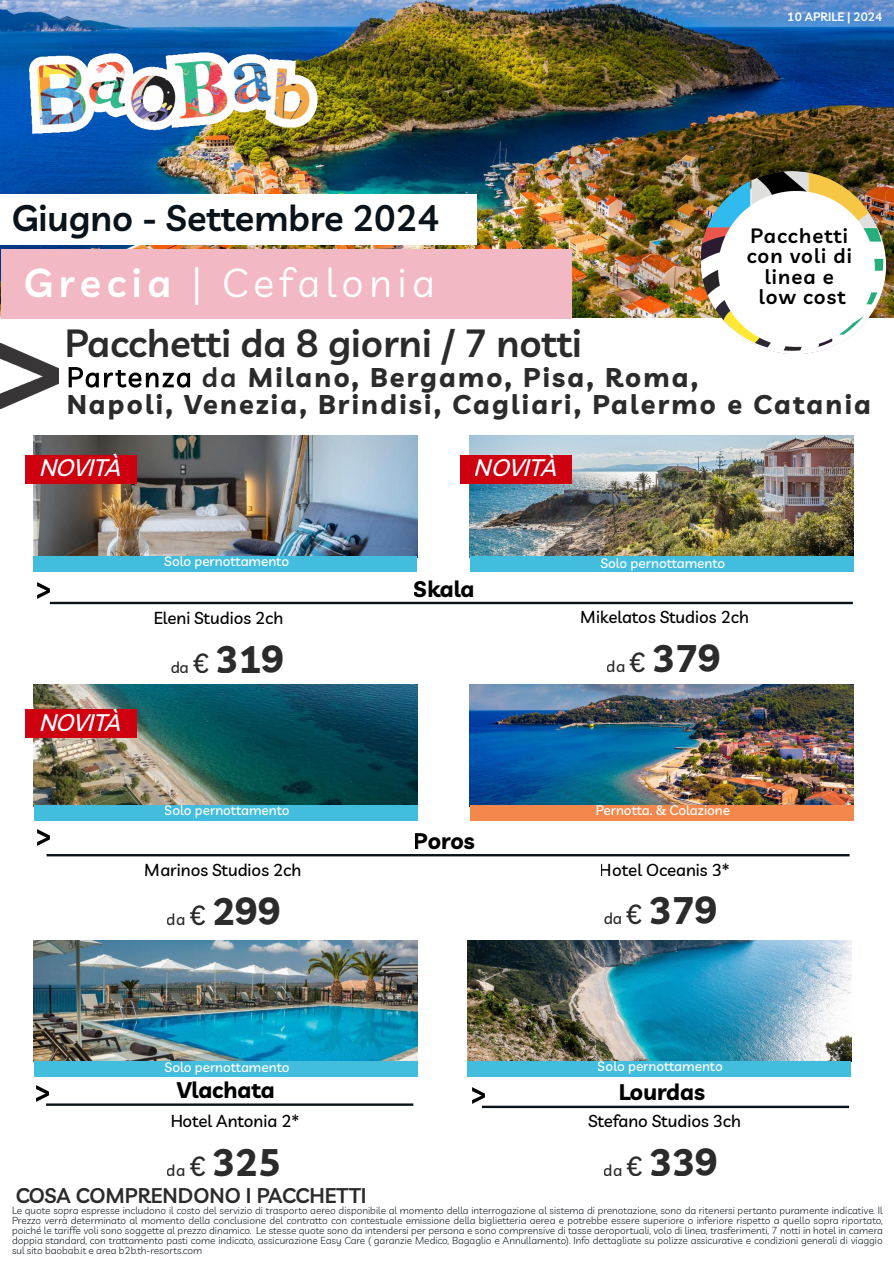
<style>
.page{position:relative;width:894px;height:1263px;background:#fff}
.page>*{position:absolute;margin:0;border:0;box-sizing:border-box;transform-origin:0 0}
.t1{font:39.45px "Livvic";letter-spacing:.145em;color:#fff}
.t2{font:700 38.25px "Livvic";color:#2b2b2b}
.t3{font:600 38.25px "Livvic";color:#2b2b2b}
.t4{font:600 36px "Livvic";color:#0a131a}
.t5{font:700 27px/27px "Livvic";letter-spacing:.085em;color:#2b2b2b}
.t6{font:italic 500 23.4px "Livvic";color:#fff}
.t7{font:700 22.5px "Livvic";color:#000}
.t8{font:600 20.7px "Livvic";color:#2b2b2b}
.t9{font:600 20.25px/20.2px "Livvic";letter-spacing:.055em;color:#000;text-align:center}
.t10{font:500 16.95px "Livvic";color:#000}
.t11{font:500 13.5px "Livvic";color:#fff}
.t12{font:600 12px "Livvic";color:#fff}
.t13{font:300 10.2px/10.2px "Livvic";color:#0a131a;text-align:justify}
.s1{font-weight:600}
.s2{font-weight:400;color:rgb(0 0 0/0)}
.s3{font-weight:500;font-size:15.75px}
.s4{font-weight:500;font-size:27px}
</style>
<div class="page">
<img style="left:1px;top:0;width:893px;height:318px">
<img style="left:29px;top:53px;width:288px;height:81px">
<img style="left:1px;top:343px;width:57px;height:66px">
<img style="left:33px;top:436px;width:384px;height:120px">
<img style="left:37px;top:582px;width:13px;height:17px">
<hr style="left:51px;top:602px;width:801px;height:2px;background:#0a131a">
<div style="left:33px;top:556px;width:384px;height:16px;background:#42bdde"></div>
<img style="left:470px;top:436px;width:384px;height:121px">
<img style="left:34px;top:685px;width:384px;height:120px">
<img style="left:470px;top:685px;width:384px;height:121px">
<hr style="left:48px;top:854px;width:800px;height:2px;background:#0a131a">
<img style="left:37px;top:829px;width:13px;height:17px">
<hr style="left:47px;top:1103px;width:365px;height:3px;background:#0a131a">
<img style="left:36px;top:1085px;width:13px;height:17px">
<div style="left:34px;top:805px;width:384px;height:16px;background:#42bdde"></div>
<div style="left:470px;top:805px;width:383px;height:16px;background:#f4874b"></div>
<div style="left:470px;top:556px;width:383px;height:16px;background:#42bdde"></div>
<img style="left:34px;top:940px;width:384px;height:121px">
<div style="left:34px;top:1061px;width:384px;height:15px;background:#42bdde"></div>
<svg style="left:69px;top:367px;width:121px;height:21px"></svg>
<img style="left:467px;top:940px;width:384px;height:121px">
<div style="left:467px;top:1061px;width:384px;height:15px;background:#42bdde"></div>
<div style="left:25px;top:455px;width:111px;height:28px;background:#cf000f"></div>
<img style="left:665px;top:134px;width:229px;height:220px">
<div style="left:1px;top:194px;width:476px;height:50px;background:#fff"></div>
<div style="left:1px;top:249px;width:571px;height:70px;background:#f2b8c3"></div>
<hr style="left:483px;top:1106px;width:365px;height:2px;background:#0a131a">
<img style="left:472px;top:1087px;width:13px;height:17px">
<div style="left:25px;top:709px;width:111px;height:28px;background:#cf000f"></div>
<div style="left:461px;top:455px;width:111px;height:28px;background:#cf000f"></div>
<h3 class="t4" style="left:11px;top:196px;width:429px">Giugno - Settembre 2024</h3>
<h1 class="t1" style="left:24px;top:259px;width:413px"><span class="s1">Grecia</span> | Cefalonia</h1>
<p class="t12" style="left:788px;top:10px;width:96px">10 APRILE | 2024</p>
<h3 class="t9" style="left:747px;top:225px;width:107px">Pacchetti con voli di linea e low cost</h3>
<h2 class="t3" style="left:64px;top:320px;width:519px">Pacchetti da 8 giorni / 7 notti</h2>
<h3 class="t5" style="left:66px;top:364px;width:806px"><span class="s2">Partenza</span> <span class="s1">da</span> Milano, Bergamo, Pisa, Roma,<br>Napoli, Venezia, Brindisi, Cagliari, Palermo e Catania</h3>
<h3 class="t6" style="left:38px;top:453px;width:84px">NOVITÀ</h3>
<h3 class="t6" style="left:474px;top:453px;width:84px">NOVITÀ</h3>
<h3 class="t6" style="left:38px;top:708px;width:84px">NOVITÀ</h3>
<h3 class="t11" style="left:164px;top:553px;width:126px">Solo pernottamento</h3>
<h3 class="t10" style="left:153px;top:607px;width:132px">Eleni Studios 2ch</h3>
<h2 class="t2" style="left:170px;top:635px;width:116px"><span class="s3">da</span> <span class="s4">€</span> 319</h2>
<h3 class="t7" style="left:414px;top:575px;width:62px">Skala</h3>
<h3 class="t11" style="left:600px;top:554px;width:126px">Solo pernottamento</h3>
<h3 class="t10" style="left:581px;top:607px;width:170px">Mikelatos Studios 2ch</h3>
<h2 class="t2" style="left:607px;top:635px;width:116px"><span class="s3">da</span> <span class="s4">€</span> 379</h2>
<h3 class="t11" style="left:165px;top:802px;width:126px">Solo pernottamento</h3>
<h3 class="t11" style="left:596px;top:802px;width:136px">Pernotta. &amp; Colazione</h3>
<h3 class="t10" style="left:145px;top:859px;width:158px">Marinos Studios 2ch</h3>
<h2 class="t2" style="left:167px;top:887px;width:116px"><span class="s3">da</span> <span class="s4">€</span> 299</h2>
<h3 class="t7" style="left:414px;top:827px;width:62px">Poros</h3>
<h3 class="t10" style="left:600px;top:859px;width:131px">Hotel Oceanis 3*</h3>
<h2 class="t2" style="left:603px;top:887px;width:116px"><span class="s3">da</span> <span class="s4">€</span> 379</h2>
<h3 class="t11" style="left:165px;top:1059px;width:126px">Solo pernottamento</h3>
<h3 class="t11" style="left:598px;top:1058px;width:126px">Solo pernottamento</h3>
<h3 class="t7" style="left:177px;top:1076px;width:99px">Vlachata</h3>
<h3 class="t7" style="left:618px;top:1078px;width:89px">Lourdas</h3>
<h3 class="t10" style="left:170px;top:1110px;width:131px">Hotel Antonia 2*</h3>
<h3 class="t10" style="left:588px;top:1110px;width:154px">Stefano Studios 3ch</h3>
<p class="t13" style="left:240px;top:1127px;width:17px">ff</p>
<h2 class="t2" style="left:167px;top:1138px;width:116px"><span class="s3">da</span> <span class="s4">€</span> 325</h2>
<h2 class="t2" style="left:604px;top:1138px;width:116px"><span class="s3">da</span> <span class="s4">€</span> 339</h2>
<h3 class="t8" style="left:15px;top:1183px;width:353px">COSA COMPRENDONO I PACCHETTI</h3>
<p class="t13" style="left:12px;top:1205px;width:872px">Le quote sopra espresse includono il costo del servizio di trasporto aereo disponibile al momento della interrogazione al sistema di prenotazione, sono da ritenersi pertanto puramente indicative. Il Prezzo verrà determinato al momento della conclusione del contratto con contestuale emissione della biglietteria aerea e potrebbe essere superiore o inferiore rispetto a quello sopra riportato, poiché le tari</p>
<p class="t13" style="left:12px;top:1225px;width:872px;text-indent:64px">e voli sono soggette al prezzo dinamico. Le stesse quote sono da intendersi per persona e sono comprensive di tasse aeroportuali, volo di linea, trasferimenti, 7 notti in hotel in camera doppia standard, con trattamento pasti come indicato, assicurazione Easy Care ( garanzie Medico, Bagaglio e Annullamento). Info dettagliate su polizze assicurative e condizioni generali di viaggio sul sito baobab.it e area b2b.th-resorts.com</p>
</div>
